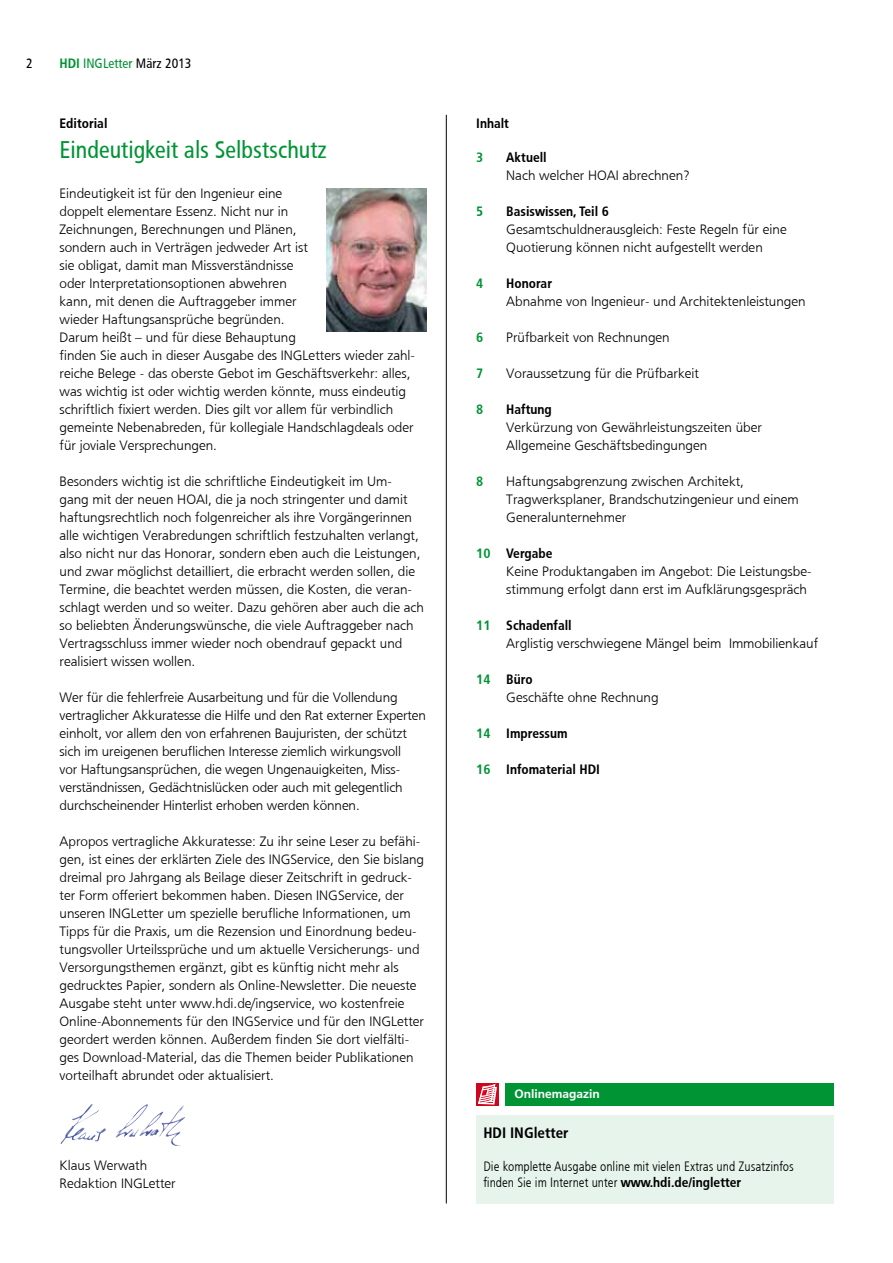
<style>
.page{position:relative;width:893px;height:1263px;background:#fff}
.page>*{position:absolute;margin:0;border:0;box-sizing:border-box;transform-origin:0 0}
.t1{font:24px "HDI Gerling Sans Cond Regular";color:#009435}
.t2{font:15px "HDI Gerling Sans Cond Bold";color:#000}
.t3{font:13.5px/18px "HDI Gerling Sans Light";color:#000}
.t4{font:13.5px "HDI Gerling Sans Cond Bold";color:#000}
.t5{font:13.5px/16.5px "HDI Gerling Sans Cond Light";color:#000}
.t6{font:13.5px "HDI Gerling Sans Cond Regular";color:#009435}
.t7{font:13.5px "HDI Gerling Sans Cond Bold";color:#009435}
.t8{font:13.5px "HDI Gerling Sans Cond Regular";color:#000}
.t9{font:12px "HDI Gerling Sans Bold";color:#fff}
.s1{font-family:"HDI Gerling Sans Cond Bold"}
.s2{color:#000}
.s3{color:#009435}
</style>
<div class="page">
<hr style="left:446px;top:115px;width:1px;height:1088px;background:#000">
<img style="left:60px;top:1105px;width:31px;height:39px">
<img style="left:327px;top:189px;width:99px;height:143px">
<div style="left:476px;top:1115px;width:357px;height:88px;background:#e6f4eb"></div>
<div style="left:505px;top:1083px;width:328px;height:23px;background:#009435"></div>
<svg style="left:476px;top:1083px;width:23px;height:23px"></svg>
<svg style="left:478px;top:1084px;width:19px;height:20px"></svg>
<p class="t8" style="left:26px;top:55px;width:8px">2</p>
<p class="t6" style="left:60px;top:56px;width:134px"><span class="s1">HDI</span> INGLetter <span class="s2">März 2013</span></p>
<p class="t4" style="left:60px;top:115px;width:50px">Editorial</p>
<h1 class="t1" style="left:60px;top:136px;width:269px">Eindeutigkeit als Selbstschutz</h1>
<p class="t3" style="left:60px;top:184px;width:357px">Eindeutigkeit ist für den Ingenieur eine<br>doppelt elementare Essenz. Nicht nur in<br>Zeichnungen, Berechnungen und Plänen,<br>sondern auch in Verträgen jedweder Art ist<br>sie obligat, damit man Missverständnisse<br>oder Interpretationsoptionen abwehren<br>kann, mit denen die Auftraggeber immer<br>wieder Haftungsansprüche begründen.<br>Darum heißt – und für diese Behauptung<br>finden Sie auch in dieser Ausgabe des INGLetters wieder zahl&shy;reiche Belege - das oberste Gebot im Geschäftsverkehr: alles, was wichtig ist oder wichtig werden könnte, muss eindeutig schriftlich fixiert werden. Dies gilt vor allem für verbindlich gemeinte Nebenabreden, für kollegiale Handschlagdeals oder für joviale Versprechungen.</p>
<p class="t3" style="left:60px;top:472px;width:366px">Besonders wichtig ist die schriftliche Eindeutigkeit im Um&shy;gang mit der neuen HOAI, die ja noch stringenter und damit haftungsrechtlich noch folgenreicher als ihre Vorgängerinnen alle wichtigen Verabredungen schriftlich festzuhalten verlangt, also nicht nur das Honorar, sondern eben auch die Leistungen, und zwar möglichst detailliert, die erbracht werden sollen, die Termine, die beachtet werden müssen, die Kosten, die veran&shy;schlagt werden und so weiter. Dazu gehören aber auch die ach so beliebten Änderungswünsche, die viele Auftraggeber nach Vertragsschluss immer wieder noch obendrauf gepackt und realisiert wissen wollen.</p>
<p class="t3" style="left:60px;top:688px;width:368px">Wer für die fehlerfreie Ausarbeitung und für die Vollendung vertraglicher Akkuratesse die Hilfe und den Rat externer Experten einholt, vor allem den von erfahrenen Baujuristen, der schützt sich im ureigenen beruflichen Interesse ziemlich wirkungsvoll<br>vor Haftungsansprüchen, die wegen Ungenauigkeiten, Miss&shy;verständnissen, Gedächtnislücken oder auch mit gelegentlich durchscheinender Hinterlist erhoben werden können.</p>
<p class="t3" style="left:60px;top:832px;width:366px">Apropos vertragliche Akkuratesse: Zu ihr seine Leser zu befähi&shy;gen, ist eines der erklärten Ziele des INGService, den Sie bislang dreimal pro Jahrgang als Beilage dieser Zeitschrift in gedruck&shy;ter Form offeriert bekommen haben. Diesen INGService, der unseren INGLetter um spezielle berufliche Informationen, um Tipps für die Praxis, um die Rezension und Einordnung bedeu&shy;tungsvoller Urteilssprüche und um aktuelle Versicherungs- und Versorgungsthemen ergänzt, gibt es künftig nicht mehr als gedrucktes Papier, sondern als Online-Newsletter. Die neueste Ausgabe steht unter www.hdi.de/ingservice, wo kostenfreie Online-Abonnements für den INGService und für den INGLetter geordert werden können. Außerdem finden Sie dort vielfälti&shy;ges Download-Material, das die Themen beider Publikationen vorteilhaft abrundet oder aktualisiert.</p>
<p class="t3" style="left:60px;top:1156px;width:118px">Klaus Werwath<br>Redaktion INGLetter</p>
<p class="t4" style="left:476px;top:115px;width:34px">Inhalt</p>
<p class="t7" style="left:476px;top:149px;width:9px">3</p>
<p class="t4" style="left:506px;top:149px;width:42px">Aktuell</p>
<p class="t3" style="left:506px;top:166px;width:185px">Nach welcher HOAI abrechnen?</p>
<p class="t7" style="left:476px;top:203px;width:9px">5</p>
<p class="t4" style="left:506px;top:203px;width:104px">Basiswissen, Teil 6</p>
<p class="t3" style="left:506px;top:220px;width:282px">Gesamtschuldnerausgleich: Feste Regeln für eine<br>Quotierung können nicht aufgestellt werden</p>
<p class="t7" style="left:476px;top:275px;width:9px">4</p>
<p class="t4" style="left:506px;top:275px;width:47px">Honorar</p>
<p class="t3" style="left:506px;top:292px;width:301px">Abnahme von Ingenieur- und Architektenleistungen</p>
<p class="t7" style="left:476px;top:329px;width:9px">6</p>
<p class="t3" style="left:506px;top:328px;width:165px">Prüfbarkeit von Rechnungen</p>
<p class="t7" style="left:476px;top:365px;width:9px">7</p>
<p class="t3" style="left:506px;top:364px;width:194px">Voraussetzung für die Prüfbarkeit</p>
<p class="t7" style="left:476px;top:401px;width:9px">8</p>
<p class="t4" style="left:506px;top:401px;width:47px">Haftung</p>
<p class="t3" style="left:506px;top:418px;width:257px">Verkürzung von Gewährleistungszeiten über<br>Allgemeine Geschäftsbedingungen</p>
<p class="t7" style="left:476px;top:473px;width:9px">8</p>
<p class="t3" style="left:506px;top:472px;width:294px">Haftungsabgrenzung zwischen Architekt,<br>Tragwerksplaner, Brandschutzingenieur und einem<br>Generalunternehmer</p>
<p class="t4" style="left:476px;top:545px;width:78px"><span class="s3">10</span> Vergabe</p>
<p class="t3" style="left:506px;top:562px;width:307px">Keine Produktangaben im Angebot: Die Leistungsbe&shy;stimmung erfolgt dann erst im Aufklärungsgespräch</p>
<p class="t4" style="left:476px;top:617px;width:97px"><span class="s3">11</span> Schadenfall</p>
<p class="t3" style="left:506px;top:634px;width:314px">Arglistig verschwiegene Mängel beim Immobilienkauf</p>
<p class="t4" style="left:476px;top:671px;width:58px"><span class="s3">14</span> Büro</p>
<p class="t3" style="left:506px;top:688px;width:154px">Geschäfte ohne Rechnung</p>
<p class="t4" style="left:476px;top:725px;width:93px"><span class="s3">14</span> Impressum</p>
<p class="t4" style="left:476px;top:761px;width:125px"><span class="s3">16</span> Infomaterial HDI</p>
<p class="t9" style="left:514px;top:1087px;width:87px">Onlinemagazin</p>
<p class="t2" style="left:483px;top:1124px;width:87px">HDI INGletter</p>
<p class="t5" style="left:483px;top:1158px;width:312px">Die komplette Ausgabe online mit vielen Extras und Zusatzinfos finden Sie im Internet unter <span class="s1">www.hdi.de/ingletter</span></p>
</div>
